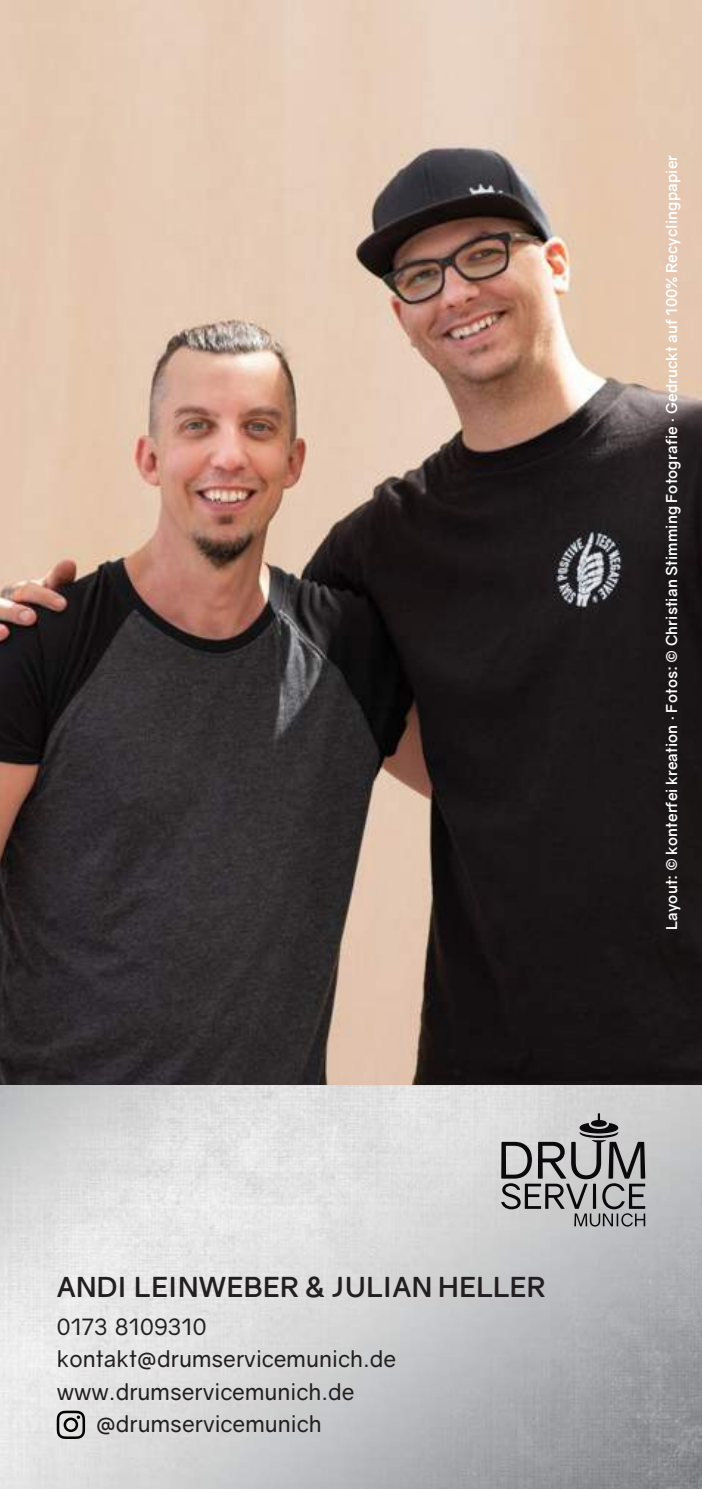
<style>
.page{position:relative;width:702px;height:1489px;background:#fff}
.page>*{position:absolute;margin:0;border:0;box-sizing:border-box;transform-origin:0 0}
.t1{font:700 27.5px "Gravity";letter-spacing:.01em;color:#231f20}
.t2{font:22.5px "Gravity";color:#231f20}
.t3{font:700 15px "Gravity";letter-spacing:.01em;color:#fff}
</style>
<div class="page">
<img style="left:0;top:1084px;width:701px;height:404px">
<img style="left:0;top:0;width:701px;height:1084px">
<img style="left:701px;top:0;width:1px;height:404px">
<img style="left:701px;top:404px;width:1px;height:1084px">
<svg style="left:57px;top:1410px;width:28px;height:28px"></svg>
<svg style="left:501px;top:1113px;width:144px;height:113px;background:#a2a1a2"></svg>
<p class="t3" style="left:662px;top:929px;width:776px;rotate:-90deg">Layout: © konterfei kreation · Fotos: © Christian Stimming Fotografie · Gedruckt auf 100% Recyclingpapier</p>
<h1 class="t1" style="left:57px;top:1269px;width:490px">ANDI LEINWEBER &amp; JULIAN HELLER</h1>
<h2 class="t2" style="left:57px;top:1312px;width:151px">0173 8109310</h2>
<h2 class="t2" style="left:57px;top:1345px;width:341px">kontakt@drumservicemunich.de</h2>
<h2 class="t2" style="left:57px;top:1377px;width:299px">www.drumservicemunich.de</h2>
<h2 class="t2" style="left:96px;top:1410px;width:227px">@drumservicemunich</h2>
</div>
